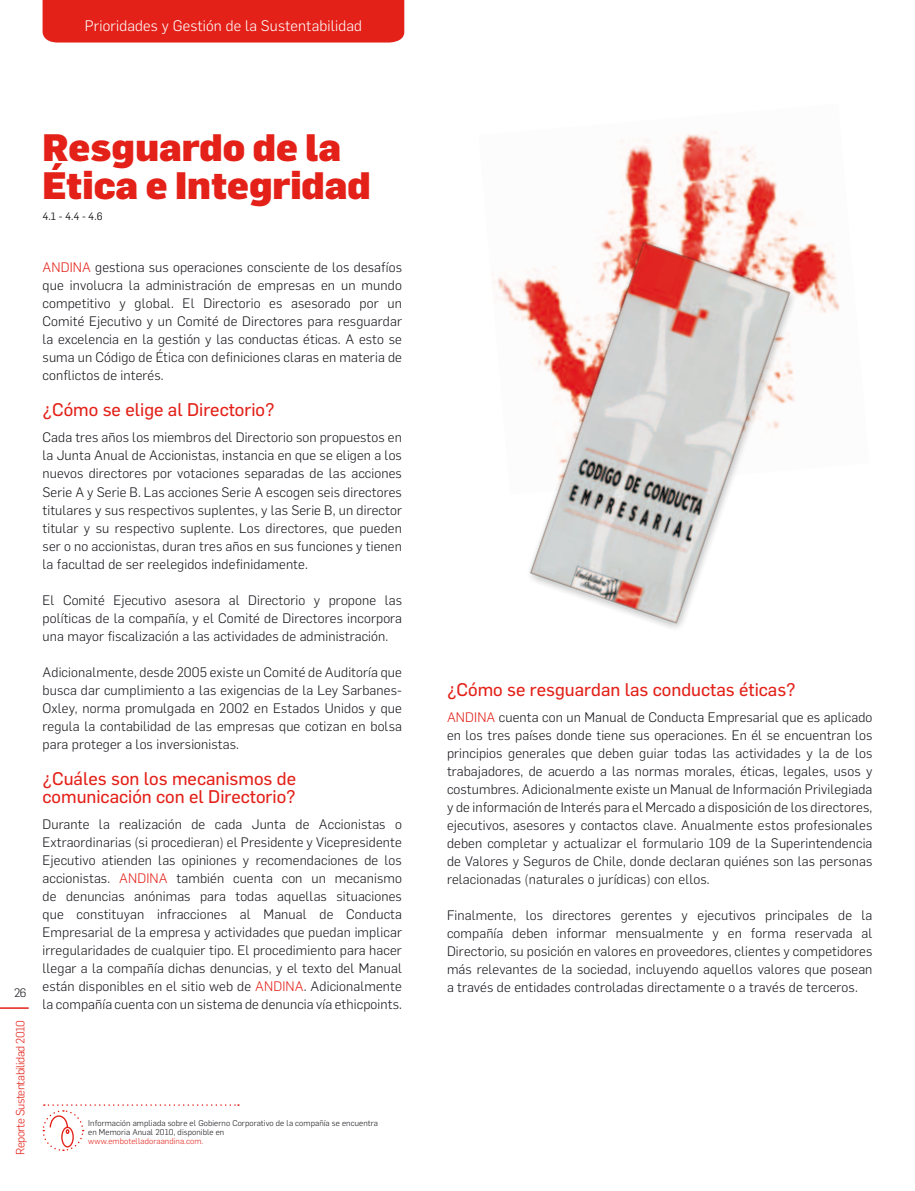
<style>
.page{position:relative;width:915px;height:1191px;background:#fff}
.page>*{position:absolute;margin:0;border:0;box-sizing:border-box;transform-origin:0 0}
.t1{font:900 37.5px/37.5px "Flama";color:#e32119}
.t2{font:18px/18px "Flama Basic";color:#e32119}
.t3{font:300 15px "Flama";letter-spacing:.01em;color:#fff}
.t4{font:300 13.5px/18px "Flama";letter-spacing:.01em;color:#1a171c;text-align:justify}
.t5{font:300 12px "Flama";color:#1a171c}
.t6{font:300 11.7px "Flama";letter-spacing:-.04em;color:#e32119}
.t7{font:10.5px "Flama";color:#1a171c}
.t8{font:300 8.25px/9px "Flama";letter-spacing:.01em;color:#1a171c}
.t9{font:300 8.25px "Flama";letter-spacing:.01em;color:#e32119}
.s1{color:#e32119}
</style>
<div class="page">
<svg style="left:0;top:1007px;width:29px;height:1px"></svg>
<div style="left:43px;top:0;width:361px;height:43px;background:#e32119"></div>
<svg style="left:42px;top:1104px;width:197px;height:47px"></svg>
<img style="left:492px;top:131px;width:348px;height:182px">
<img style="left:495px;top:207px;width:330px;height:422px">
<p class="t3" style="left:85px;top:16px;width:278px">Prioridades y Gestión de la Sustentabilidad</p>
<h1 class="t1" style="left:43px;top:127px;width:330px">Resguardo de la<br>Ética e Integridad</h1>
<p class="t7" style="left:43px;top:209px;width:61px">4.1 - 4.4 - 4.6</p>
<p class="t5" style="left:14px;top:985px;width:14px">26</p>
<p class="t6" style="left:12px;top:1154px;width:136px;rotate:-90deg">Reporte Sustentabilidad 2010</p>
<p class="t4" style="left:43px;top:257px;width:361px"><span class="s1">ANDINA</span> gestiona sus operaciones consciente de los desafíos que involucra la administración de empresas en un mundo competitivo y global. El Directorio es asesorado por un Comité Ejecutivo y un Comité de Directores para resguardar la excelencia en la gestión y las conductas éticas. A esto se suma un Código de Ética con definiciones claras en materia de conflictos de interés.</p>
<h2 class="t2" style="left:43px;top:399px;width:233px">¿Cómo se elige al Directorio?</h2>
<p class="t4" style="left:43px;top:428px;width:361px">Cada tres años los miembros del Directorio son propuestos en la Junta Anual de Accionistas, instancia en que se eligen a los nuevos directores por votaciones separadas de las acciones Serie A y Serie B. Las acciones Serie A escogen seis directores titulares y sus respectivos suplentes, y las Serie B, un director titular y su respectivo suplente. Los directores, que pueden ser o no accionistas, duran tres años en sus funciones y tienen la facultad de ser reelegidos indefinidamente.</p>
<p class="t4" style="left:43px;top:590px;width:361px">El Comité Ejecutivo asesora al Directorio y propone las políticas de la compañía, y el Comité de Directores incorpora una mayor fiscalización a las actividades de administración.</p>
<p class="t4" style="left:43px;top:662px;width:361px">Adicionalmente, desde 2005 existe un Comité de Auditoría que busca dar cumplimiento a las exigencias de la Ley Sarbanes-Oxley, norma promulgada en 2002 en Estados Unidos y que regula la contabilidad de las empresas que cotizan en bolsa para proteger a los inversionistas.</p>
<h2 class="t2" style="left:43px;top:768px;width:255px">¿Cuáles son los mecanismos de comunicación con el Directorio?</h2>
<p class="t4" style="left:43px;top:814px;width:361px">Durante la realización de cada Junta de Accionistas o Extraordinarias (si procedieran) el Presidente y Vicepresidente Ejecutivo atienden las opiniones y recomendaciones de los accionistas. <span class="s1">ANDINA</span> también cuenta con un mecanismo de denuncias anónimas para todas aquellas situaciones que constituyan infracciones al Manual de Conducta Empresarial de la empresa y actividades que puedan implicar irregularidades de cualquier tipo. El procedimiento para hacer llegar a la compañía dichas denuncias, y el texto del Manual están disponibles en el sitio web de <span class="s1">ANDINA</span>. Adicionalmente la compañía cuenta con un sistema de denuncia vía ethicpoints.</p>
<p class="t8" style="left:88px;top:1118px;width:291px">Información ampliada sobre el Gobierno Corporativo de la compañía se encuentra en Memoria Anual 2010, disponible en</p>
<p class="t9" style="left:88px;top:1135px;width:116px">www.embotelladoraandina.com.</p>
<h2 class="t2" style="left:447px;top:679px;width:350px">¿Cómo se resguardan las conductas éticas?</h2>
<p class="t4" style="left:447px;top:707px;width:427px"><span class="s1">ANDINA</span> cuenta con un Manual de Conducta Empresarial que es aplicado en los tres países donde tiene sus operaciones. En él se encuentran los principios generales que deben guiar todas las actividades y la de los trabajadores, de acuerdo a las normas morales, éticas, legales, usos y costumbres. Adicionalmente existe un Manual de Información Privilegiada y de información de Interés para el Mercado a disposición de los directores, ejecutivos, asesores y contactos clave. Anualmente estos profesionales deben completar y actualizar el formulario 109 de la Superintendencia de Valores y Seguros de Chile, donde declaran quiénes son las personas relacionadas (naturales o jurídicas) con ellos.</p>
<p class="t4" style="left:447px;top:905px;width:427px">Finalmente, los directores gerentes y ejecutivos principales de la compañía deben informar mensualmente y en forma reservada al Directorio, su posición en valores en proveedores, clientes y competidores más relevantes de la sociedad, incluyendo aquellos valores que posean a través de entidades controladas directamente o a través de terceros.</p>
</div>
